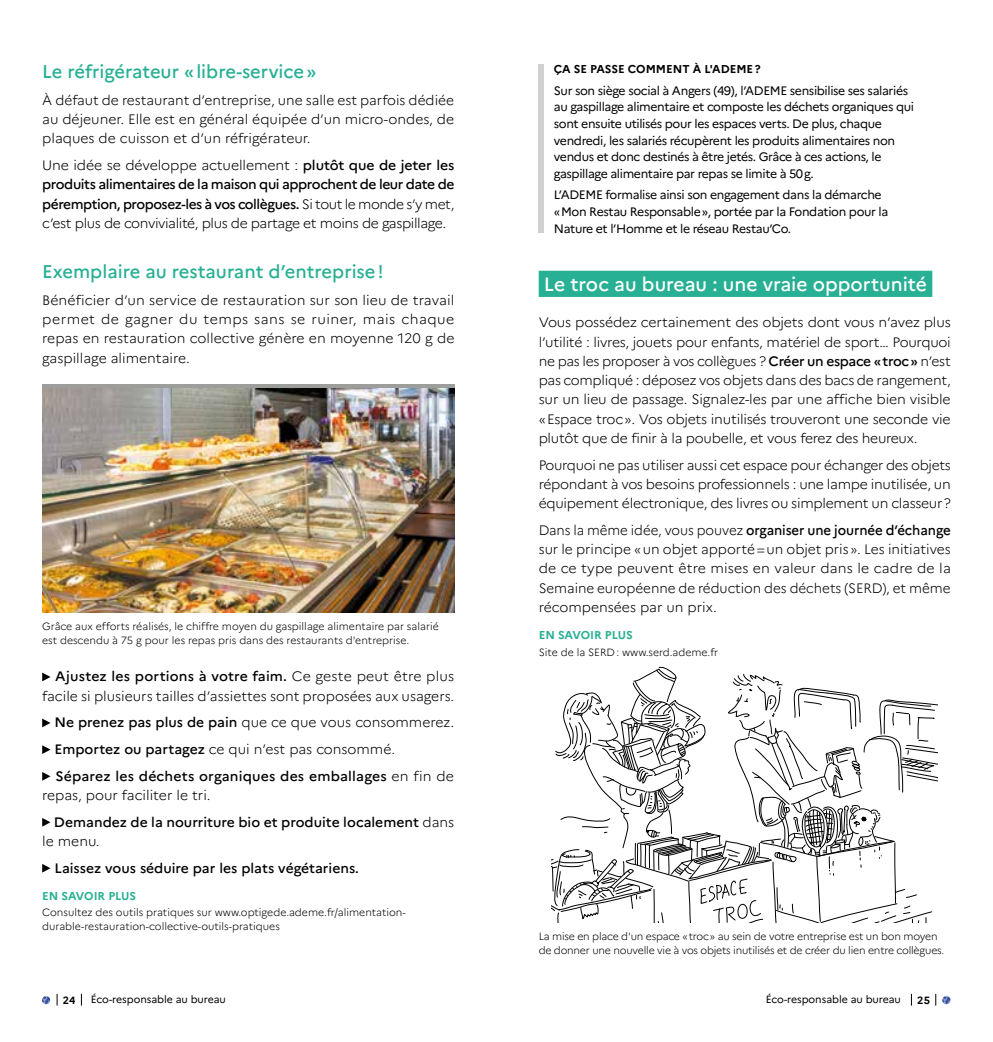
<style>
.page{position:relative;width:993px;height:1042px;background:#fff}
.page>*{position:absolute;margin:0;border:0;box-sizing:border-box;transform-origin:0 0}
.t1{font:500 19.25px "Marianne";color:#fff}
.t2{font:500 18.38px "Marianne";color:#28b094}
.t3{font:300 13.65px/19.2px "Marianne";letter-spacing:-.005em;color:#000;text-align:justify}
.t4{font:500 13.65px/19.2px "Marianne";color:#000}
.t5{font:12.25px/16.6px "Marianne";letter-spacing:-.03em;color:#000}
.t6{font:700 11.38px "Marianne";color:#000}
.t7{font:700 11.38px "Marianne";color:#28b094}
.t8{font:300 10.5px/14px "Marianne";color:#000}
.t9{font:300 10.5px/14px "Marianne";letter-spacing:-.02em;color:#000}
.t10{font:10.5px "Marianne";letter-spacing:-.005em;color:#000}
.t11{font:700 10.5px "Marianne";color:#000}
.s1{font-weight:300}
.s2{font-weight:500}
</style>
<div class="page">
<svg style="left:42px;top:996px;width:8px;height:8px"></svg>
<svg style="left:942px;top:996px;width:8px;height:8px"></svg>
<img style="left:42px;top:388px;width:412px;height:224px">
<svg style="left:42px;top:672px;width:8px;height:9px"></svg>
<svg style="left:42px;top:718px;width:8px;height:9px"></svg>
<svg style="left:42px;top:745px;width:8px;height:9px"></svg>
<svg style="left:42px;top:772px;width:8px;height:8px"></svg>
<svg style="left:42px;top:818px;width:8px;height:8px"></svg>
<svg style="left:42px;top:864px;width:8px;height:8px"></svg>
<div style="left:538px;top:271px;width:394px;height:26px;background:#28b094"></div>
<div style="left:538px;top:64px;width:5px;height:169px;background:#d0d0d0"></div>
<svg style="left:551px;top:667px;width:386px;height:255px"></svg>
<h2 class="t2" style="left:42px;top:61px;width:275px">Le réfrigérateur «libre-service»</h2>
<p class="t3" style="left:42px;top:90px;width:413px">À défaut de restaurant d’entreprise, une salle est parfois dédiée au déjeuner. Elle est en général équipée d’un micro-ondes, de plaques de cuisson et d’un réfrigérateur.</p>
<p class="t4" style="left:42px;top:156px;width:413px;text-align:justify"><span class="s1">Une idée se développe actuellement :</span> plutôt que de jeter les produits alimentaires de la maison qui approchent de leur date de péremption, proposez-les à vos collègues. <span class="s1">Si tout le monde s’y met, c’est plus de convivialité, plus de partage et moins de gaspillage.</span></p>
<h2 class="t2" style="left:42px;top:260px;width:343px">Exemplaire au restaurant d’entreprise!</h2>
<p class="t3" style="left:42px;top:290px;width:413px">Bénéficier d’un service de restauration sur son lieu de travail permet de gagner du temps sans se ruiner, mais chaque repas en restauration collective génère en moyenne 120 g de gaspillage alimentaire.</p>
<p class="t8" style="left:42px;top:620px;width:398px">Grâce aux efforts réalisés, le chiffre moyen du gaspillage alimentaire par salarié est descendu à 75 g pour les repas pris dans des restaurants d'entreprise.</p>
<p class="t3" style="left:42px;top:667px;width:413px;text-align:right"><span class="s2">Ajustez les portions à votre faim.</span> Ce geste peut être plus facile si plusieurs tailles d’assiettes sont proposées aux usagers.</p>
<p class="t4" style="left:54px;top:709px;width:401px;line-height:26.8px">Ne prenez pas plus de pain <span class="s1">que ce que vous consommerez.<br></span>Emportez ou partagez <span class="s1">ce qui n’est pas consommé.<br></span>Séparez les déchets organiques des emballages <span class="s1">en fin de</span></p>
<p class="t4" style="left:54px;top:781px;width:401px;line-height:26.8px;text-indent:-12px"><span class="s1">repas, pour faciliter le tri.<br></span>Demandez de la nourriture bio et produite localement <span class="s1">dans</span></p>
<p class="t3" style="left:42px;top:831px;width:59px">le menu.</p>
<p class="t4" style="left:54px;top:858px;width:306px">Laissez vous séduire par les plats végétariens.</p>
<p class="t7" style="left:42px;top:889px;width:96px">EN SAVOIR PLUS</p>
<p class="t8" style="left:42px;top:905px;width:365px">Consultez des outils pratiques sur www.optigede.ademe.fr/alimentation&shy;durable-restauration-collective-outils-pratiques</p>
<p class="t6" style="left:553px;top:62px;width:208px">ÇA SE PASSE COMMENT À L'ADEME?</p>
<p class="t5" style="left:553px;top:82px;width:361px">Sur son siège social à Angers (49), l’ADEME sensibilise ses salariés au gaspillage alimentaire et composte les déchets organiques qui sont ensuite utilisés pour les espaces verts. De plus, chaque vendredi, les salariés récupèrent les produits alimentaires non vendus et donc destinés à être jetés. Grâce à ces actions, le gaspillage alimentaire par repas se limite à 50g.</p>
<p class="t5" style="left:553px;top:187px;width:336px">L’ADEME formalise ainsi son engagement dans la démarche «Mon Restau Responsable», portée par la Fondation pour la<br>Nature et l’Homme et le réseau Restau’Co.</p>
<h1 class="t1" style="left:543px;top:272px;width:384px">Le troc au bureau : une vraie opportunité</h1>
<p class="t3" style="left:538px;top:313px;width:413px">Vous possédez certainement des objets dont vous n’avez plus l’utilité : livres, jouets pour enfants, matériel de sport… Pourquoi ne pas les proposer à vos collègues ? <span class="s2">Créer un espace «troc»</span> n’est pas compliqué : déposez vos objets dans des bacs de rangement, sur un lieu de passage. Signalez-les par une affiche bien visible «Espace troc». Vos objets inutilisés trouveront une seconde vie plutôt que de finir à la poubelle, et vous ferez des heureux.</p>
<p class="t3" style="left:538px;top:455px;width:413px">Pourquoi ne pas utiliser aussi cet espace pour échanger des objets répondant à vos besoins professionnels : une lampe inutilisée, un équipement électronique, des livres ou simplement un classeur?</p>
<p class="t3" style="left:538px;top:520px;width:413px">Dans la même idée, vous pouvez <span class="s2">organiser une journée d’échange </span>sur le principe «un objet apporté=un objet pris». Les initiatives de ce type peuvent être mises en valeur dans le cadre de la Semaine européenne de réduction des déchets (SERD), et même récompensées par un prix.</p>
<p class="t7" style="left:538px;top:628px;width:96px">EN SAVOIR PLUS</p>
<p class="t8" style="left:538px;top:645px;width:181px">Site de la SERD: www.serd.ademe.fr</p>
<p class="t9" style="left:538px;top:929px;width:407px">La mise en place d'un espace «troc» au sein de votre entreprise est un bon moyen de donner une nouvelle vie à vos objets inutilisés et de créer du lien entre collègues.</p>
<p class="t11" style="left:63px;top:993px;width:14px">24</p>
<p class="t10" style="left:91px;top:993px;width:137px">Éco-responsable au bureau</p>
<p class="t10" style="left:765px;top:993px;width:137px">Éco-responsable au bureau</p>
<p class="t11" style="left:916px;top:993px;width:15px">25</p>
</div>
